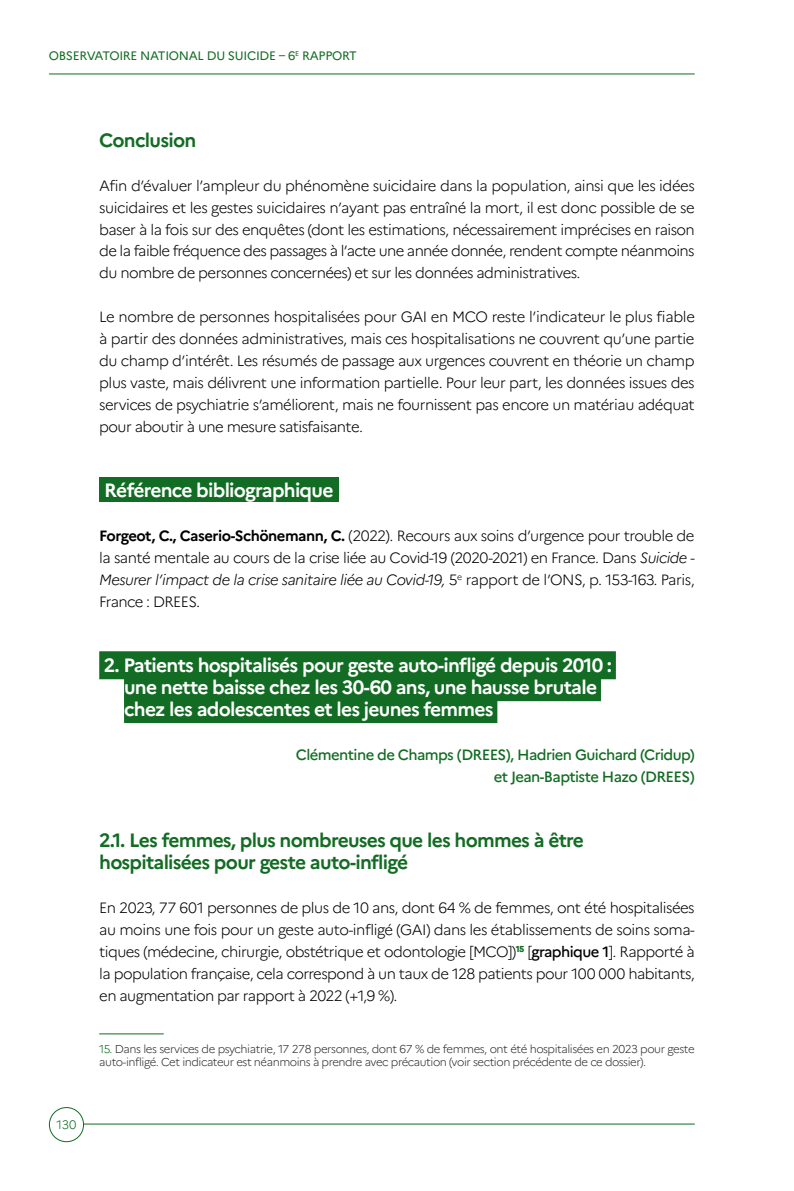
<style>
.page{position:relative;width:794px;height:1191px;background:#fff}
.page>*{position:absolute;margin:0;border:0;box-sizing:border-box;transform-origin:0 0}
.Titre_2{font:700 19.25px/21.9px "Marianne";letter-spacing:-.04em;color:#fff}
.titre_3{font:700 19.25px/21.9px "Marianne";letter-spacing:-.04em;color:#126c23}
.Bibliographie{font:700 19.25px "Marianne";letter-spacing:-.04em;color:#fff}
.t1{font:300 17.5px "Marianne";color:#126c23}
.txt_normal{font:300 14.88px/21.9px "Marianne";letter-spacing:-.04em;color:#000;text-align:justify}
.txt_liste{font:300 14.88px/21.9px "Marianne";letter-spacing:-.035em;color:#000;text-align:justify}
.Auteur_dossier{font:500 14.88px/21.9px "Marianne";letter-spacing:-.04em;color:#126c23;text-align:right}
.t2{font:12.25px "Marianne";letter-spacing:-.025em;color:#126c23}
.t3{font:300 12.25px "Marianne";color:#126c23}
.Note_de_bas_de_page{font:300 11.38px/13.7px "Marianne";letter-spacing:-.04em;color:#2e2f2d}
.s1{font-weight:700}
.s2{font-style:italic}
.s3{font-weight:500}
.s4{color:#126c23}
</style>
<div class="page">
<hr style="left:71px;top:1123px;width:623px;height:1px;background:#126c23">
<hr style="left:49px;top:74px;width:645px;height:1px;background:#126c23">
<div style="left:49px;top:1107px;width:35px;height:34px;background:#fff;border-radius:50%"></div>
<div style="left:49px;top:1107px;width:35px;height:35px;border:1px solid #126c23;border-radius:50%"></div>
<div style="left:99px;top:478px;width:240px;height:24px;background:#126c23"></div>
<div style="left:99px;top:651px;width:517px;height:28px;background:#126c23"></div>
<div style="left:124px;top:673px;width:477px;height:28px;background:#126c23"></div>
<div style="left:124px;top:695px;width:373px;height:28px;background:#126c23"></div>
<hr style="left:99px;top:1033px;width:65px;height:1px;background:#126c23">
<p class="t2" style="left:49px;top:48px;width:309px">OBSERVATOIRE NATIONAL DU SUICIDE – 6<sup>E</sup> RAPPORT</p>
<p class="titre_3" style="left:99px;top:129px;width:99px">Conclusion</p>
<p class="txt_normal" style="left:99px;top:175px;width:597px">Afin d’évaluer l’ampleur du phénomène suicidaire dans la population, ainsi que les idées suicidaires et les gestes suicidaires n’ayant pas entraîné la mort, il est donc possible de se baser à la fois sur des enquêtes (dont les estimations, nécessairement imprécises en raison de la faible fréquence des passages à l’acte une année donnée, rendent compte néanmoins du nombre de personnes concernées) et sur les données administratives.</p>
<p class="txt_normal" style="left:99px;top:306px;width:597px">Le nombre de personnes hospitalisées pour GAI en MCO reste l’indicateur le plus fiable à partir des données administratives, mais ces hospitalisations ne couvrent qu’une partie du champ d’intérêt. Les résumés de passage aux urgences couvrent en théorie un champ plus vaste, mais délivrent une information partielle. Pour leur part, les données issues des services de psychiatrie s’améliorent, mais ne fournissent pas encore un matériau adéquat pour aboutir à une mesure satisfaisante.</p>
<p class="Bibliographie" style="left:104px;top:478px;width:231px">Référence bibliographique</p>
<p class="txt_liste" style="left:99px;top:525px;width:597px"><span class="s1">Forgeot, C., Caserio-Schönemann, C.</span> (2022). Recours aux soins d’urgence pour trouble de la santé mentale au cours de la crise liée au Covid-19 (2020-2021) en France. Dans <span class="s2">Suicide - Mesurer l’impact de la crise sanitaire liée au Covid-19,</span> 5<sup>e</sup> rapport de l’ONS, p. 153-163. Paris, France : DREES.</p>
<p class="Titre_2" style="left:124px;top:654px;width:489px;text-indent:-20px">2. Patients hospitalisés pour geste auto-infligé depuis 2010 : une nette baisse chez les 30-60 ans, une hausse brutale chez les adolescentes et les jeunes femmes</p>
<p class="Auteur_dossier" style="left:296px;top:743px;width:400px">Clémentine de Champs (DREES), Hadrien Guichard (Cridup) et Jean-Baptiste Hazo (DREES)</p>
<p class="t1" style="left:54px;top:1114px;width:27px">130</p>
<p class="t3" style="left:56px;top:1117px;width:22px">130</p>
<p class="titre_3" style="left:99px;top:829px;width:486px">2.1. Les femmes, plus nombreuses que les hommes à être hospitalisées pour geste auto-infligé</p>
<p class="txt_normal" style="left:99px;top:896px;width:597px">En 2023, 77 601 personnes de plus de 10 ans, dont 64 % de femmes, ont été hospitalisées au moins une fois pour un geste auto-infligé (GAI) dans les établissements de soins soma&shy;tiques (médecine, chirurgie, obstétrique et odontologie [MCO])<sup>15</sup> [<span class="s3">graphique 1</span>]. Rapporté à la population française, cela correspond à un taux de 128 patients pour 100 000 habitants, en augmentation par rapport à 2022 (+1,9 %).</p>
<p class="Note_de_bas_de_page" style="left:99px;top:1041px;width:597px"><span class="s4">15.</span> Dans les services de psychiatrie, 17 278 personnes, dont 67 % de femmes, ont été hospitalisées en 2023 pour geste auto-infligé. Cet indicateur est néanmoins à prendre avec précaution (voir section précédente de ce dossier).</p>
</div>
